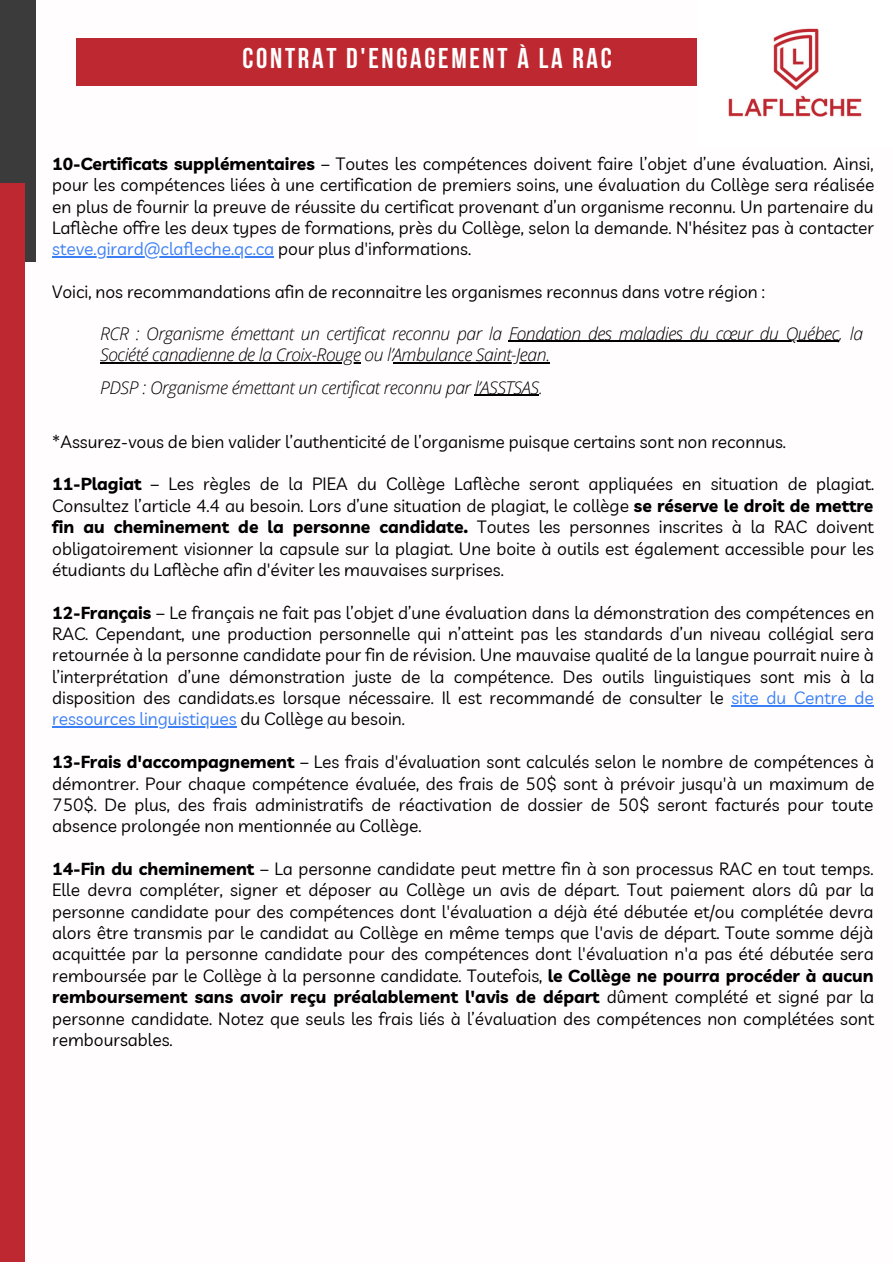
<style>
.page{position:relative;width:893px;height:1264px;background:#fff}
.page>*{position:absolute;margin:0;border:0;box-sizing:border-box;transform-origin:0 0}
.t1{font:700 28.5px "Bebas Neue";letter-spacing:.095em;color:#fff}
.t2{font:italic 300 17.55px/21.3px "Open Sans";letter-spacing:-.025em;color:#000}
.t3{font:17.4px/21.3px "Livvic";color:#000;text-align:justify}
.s1{font-weight:700}
.s2{color:#3a7ff6}
</style>
<div class="page">
<div style="left:77px;top:38px;width:711px;height:48px;background:#be2831"></div>
<div style="left:0;top:0;width:35px;height:262px;background:#3b3b3b"></div>
<div style="left:0;top:184px;width:25px;height:1077px;background:#be2831"></div>
<img style="left:697px;top:28px;width:165px;height:89px">
<hr style="left:52px;top:256px;width:222px;height:1px;background:#3a7ff6">
<hr style="left:731px;top:705px;width:142px;height:1px;background:#3a7ff6">
<hr style="left:52px;top:726px;width:184px;height:1px;background:#3a7ff6">
<hr style="left:509px;top:341px;width:329px;height:1px;background:#000">
<hr style="left:100px;top:362px;width:260px;height:1px;background:#000">
<hr style="left:393px;top:362px;width:156px;height:1px;background:#000">
<hr style="left:474px;top:395px;width:65px;height:1px;background:#000">
<h1 class="t1" style="left:242px;top:47px;width:370px">CONTRAT D'ENGAGEMENT À LA RAC</h1>
<p class="t3" style="left:52px;top:153px;width:823px"><span class="s1">10-Certificats supplémentaires</span> – Toutes les compétences doivent faire l’objet d’une évaluation. Ainsi, pour les compétences liées à une certification de premiers soins, une évaluation du Collège sera réalisée en plus de fournir la preuve de réussite du certificat provenant d’un organisme reconnu. Un partenaire du Laflèche offre les deux types de formations, près du Collège, selon la demande. N'hésitez pas à contacter <span class="s2">steve.girard@clafleche.qc.ca</span> pour plus d'informations.</p>
<p class="t3" style="left:52px;top:281px;width:714px">Voici, nos recommandations afin de reconnaitre les organismes reconnus dans votre région :</p>
<p class="t2" style="left:100px;top:322px;width:764px">RCR : Organisme émettant un certificat reconnu par la Fondation des maladies du cœur du Québec, la<br>Société canadienne de la Croix-Rouge ou l’Ambulance Saint-Jean.</p>
<p class="t2" style="left:100px;top:376px;width:444px">PDSP : Organisme émettant un certificat reconnu par l’ASSTSAS.</p>
<p class="t3" style="left:52px;top:430px;width:735px">*Assurez-vous de bien valider l’authenticité de l’organisme puisque certains sont non reconnus.</p>
<p class="t3" style="left:52px;top:473px;width:823px"><span class="s1">11-Plagiat</span> – Les règles de la PIEA du Collège Laflèche seront appliquées en situation de plagiat.<br>Consultez l’article 4.4 au besoin. Lors d’une situation de plagiat, le collège <span class="s1">se réserve le droit de mettre fin au cheminement de la personne candidate.</span> Toutes les personnes inscrites à la RAC doivent obligatoirement visionner la capsule sur la plagiat. Une boite à outils est également accessible pour les étudiants du Laflèche afin d'éviter les mauvaises surprises.</p>
<p class="t3" style="left:52px;top:601px;width:823px"><span class="s1">12-Français</span> – Le français ne fait pas l’objet d’une évaluation dans la démonstration des compétences en RAC. Cependant, une production personnelle qui n’atteint pas les standards d’un niveau collégial sera retournée à la personne candidate pour fin de révision. Une mauvaise qualité de la langue pourrait nuire à l’interprétation d’une démonstration juste de la compétence. Des outils linguistiques sont mis à la disposition des candidats.es lorsque nécessaire. Il est recommandé de consulter le <span class="s2">site du Centre de ressources linguistiques</span> du Collège au besoin.</p>
<p class="t3" style="left:52px;top:751px;width:823px"><span class="s1">13-Frais d'accompagnement</span> – Les frais d'évaluation sont calculés selon le nombre de compétences à démontrer. Pour chaque compétence évaluée, des frais de 50$ sont à prévoir jusqu'à un maximum de 750$. De plus, des frais administratifs de réactivation de dossier de 50$ seront facturés pour toute absence prolongée non mentionnée au Collège.</p>
<p class="t3" style="left:52px;top:857px;width:823px"><span class="s1">14-Fin du cheminement</span> – La personne candidate peut mettre fin à son processus RAC en tout temps.<br>Elle devra compléter, signer et déposer au Collège un avis de départ. Tout paiement alors dû par la personne candidate pour des compétences dont l'évaluation a déjà été débutée et/ou complétée devra alors être transmis par le candidat au Collège en même temps que l'avis de départ. Toute somme déjà acquittée par la personne candidate pour des compétences dont l'évaluation n'a pas été débutée sera remboursée par le Collège à la personne candidate. Toutefois, <span class="s1">le Collège ne pourra procéder à aucun remboursement sans avoir reçu préalablement l'avis de départ</span> dûment complété et signé par la personne candidate. Notez que seuls les frais liés à l’évaluation des compétences non complétées sont remboursables.</p>
</div>
